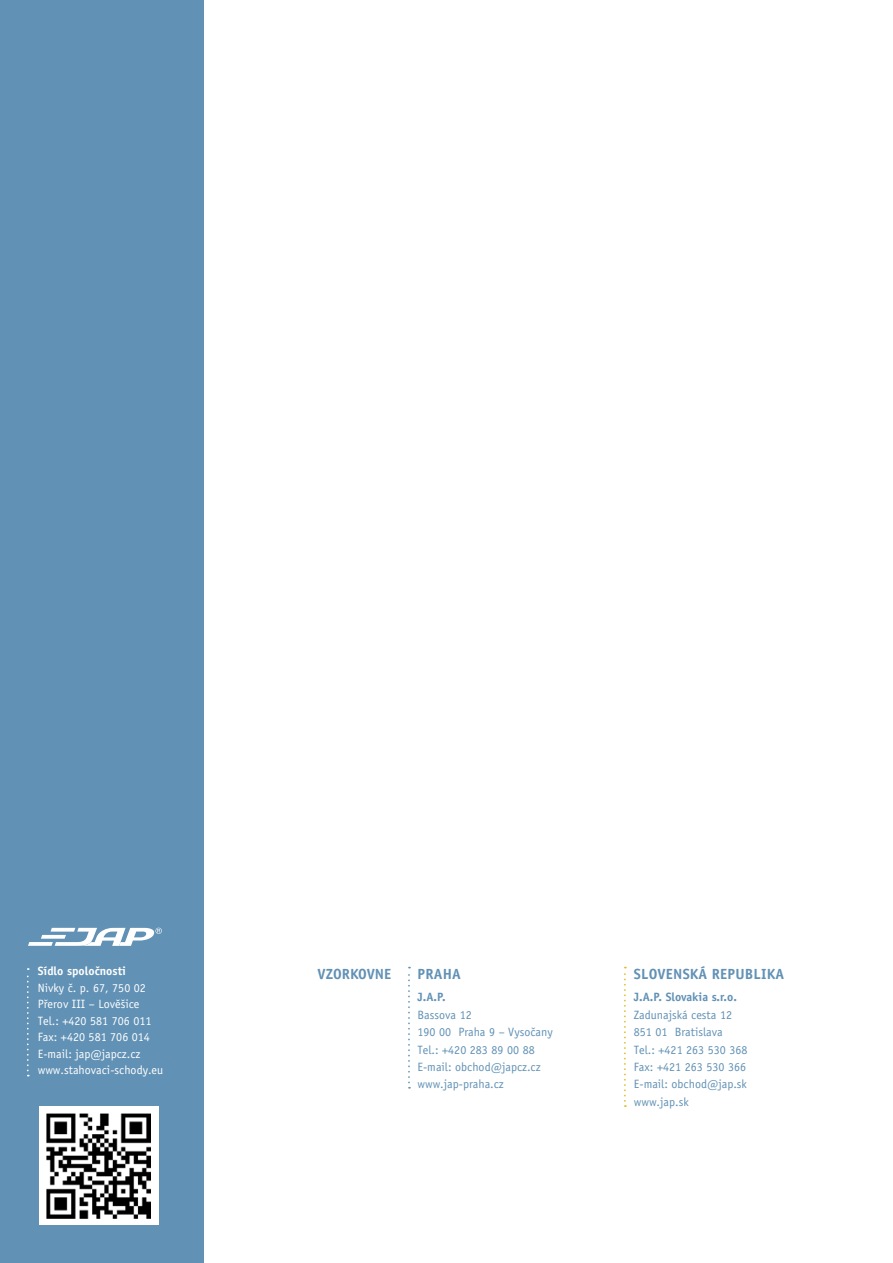
<style>
.page{position:relative;width:893px;height:1263px;background:#fff}
.page>*{position:absolute;margin:0;border:0;box-sizing:border-box;transform-origin:0 0}
.t1{font:700 14.7px "ITC Officina Sans CE";letter-spacing:.015em;color:#6191b5}
.t2{font:12px/17.4px "ITC Officina Sans CE";color:#6191b5}
.t3{font:12px/16.5px "ITC Officina Sans CE";color:#fff}
.t4{font:700 12px "ITC Officina Sans CE";color:#6191b5}
.t5{font:700 12px "ITC Officina Sans CE";color:#fff}
</style>
<div class="page">
<div style="left:0;top:0;width:204px;height:1263px;background:#6191b5"></div>
<div style="left:39px;top:1106px;width:119px;height:119px;background:#fff"></div>
<img style="left:47px;top:1114px;width:104px;height:104px">
<svg style="left:27px;top:968px;width:2px;height:108px"></svg>
<svg style="left:408px;top:967px;width:2px;height:122px"></svg>
<svg style="left:624px;top:967px;width:2px;height:140px"></svg>
<svg style="left:28px;top:928px;width:134px;height:18px"></svg>
<p class="t5" style="left:38px;top:964px;width:90px">Sídlo spoločnosti</p>
<p class="t3" style="left:38px;top:980px;width:127px">Nivky č. p. 67, 750 02<br>Přerov III – Lověšice<br>Tel.: +420 581 706 011<br>Fax: +420 581 706 014<br>E-mail: jap@japcz.cz www.stahovaci-schody.eu</p>
<p class="t1" style="left:318px;top:965px;width:75px">VZORKOVNE</p>
<p class="t1" style="left:634px;top:965px;width:152px">SLOVENSKÁ REPUBLIKA</p>
<p class="t4" style="left:634px;top:990px;width:105px">J.A.P. Slovakia s.r.o.</p>
<p class="t2" style="left:634px;top:1006px;width:115px">Zadunajská cesta 12<br>851 01 B ratislava<br>Tel.: +421 263 530 368<br>Fax: +421 263 530 366<br>E-mail: obchod@jap.sk www.jap.sk</p>
<p class="t1" style="left:418px;top:965px;width:18px">Praha</p>
<p class="t4" style="left:417px;top:990px;width:30px">J.A.P.</p>
<p class="t2" style="left:417px;top:1006px;width:137px">Bassova 12<br>190 00 Praha 9 – Vysočany<br>Tel.: +420 283 89 00 88<br>E-mail: obchod@japcz.cz www.jap-praha.cz</p>
</div>
